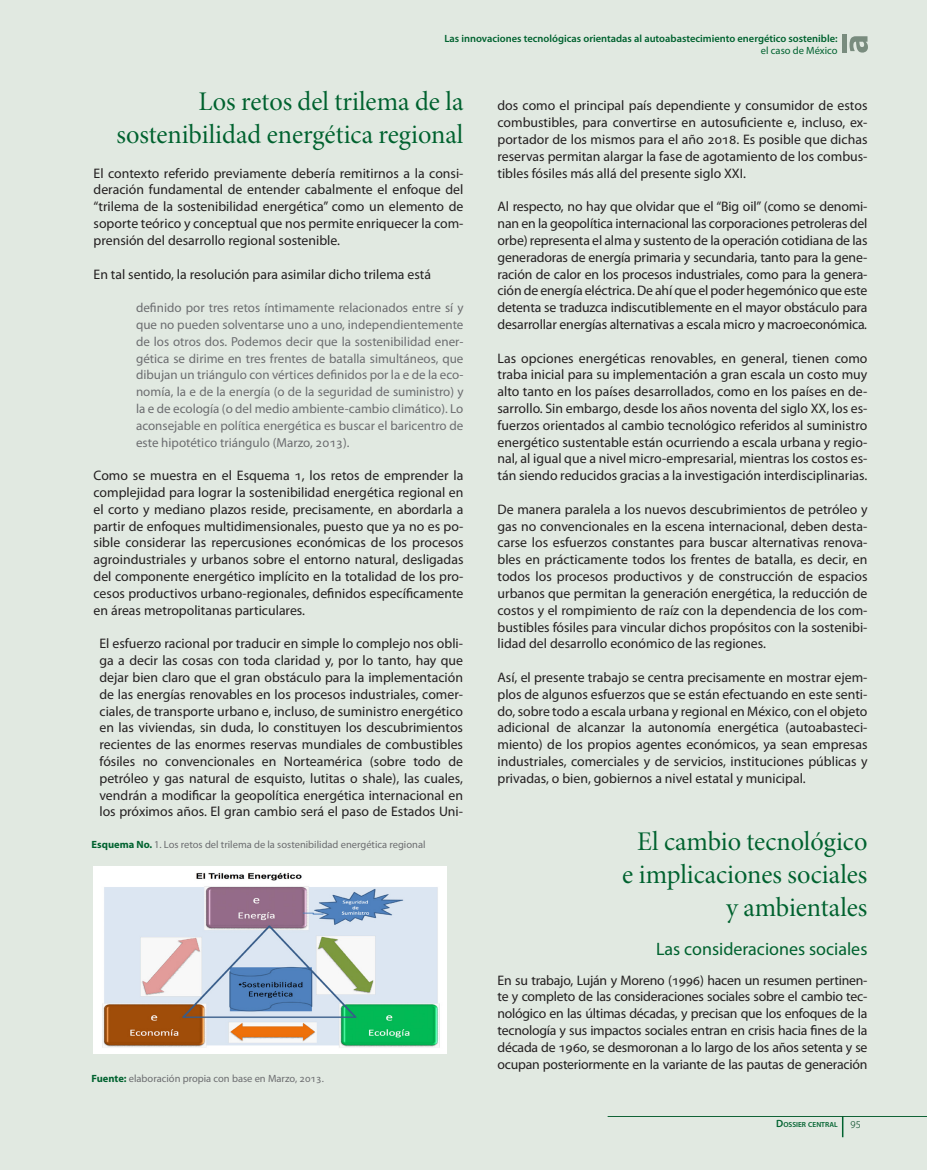
<style>
.page{position:relative;width:927px;height:1170px;background:#fff}
.page>*{position:absolute;margin:0;border:0;box-sizing:border-box;transform-origin:0 0}
._01_SUBTÍTULO_1{font:27px/33px "Minion Pro Subh";color:#00622f;text-align:right}
._01_SUBTÍTULO_2{font:18px "Myriad Pro";color:#00622f}
._01_CUERPO_DE_TEXTO{font:13.8px/16.8px "Myriad Pro";color:#231f20;text-align:justify}
._01_Citas{font:13.05px/16.8px "Myriad Pro";color:#6c6d70;text-align:justify}
._01_Figuras{font:600 10.5px/12px "Myriad Pro";color:#00622f;text-align:right}
._01_Figuras-2{font:10.5px "Myriad Pro";color:#6c6d70}
._01_Fuente{font:10.5px "Myriad Pro";color:#6c6d70}
.t1{font:600 7.35px "Myriad Pro";color:#00622f}
.s1{font-weight:400}
.s2{font-style:italic}
.s3{font-weight:700;color:#00622f}
.s4{font-size:10.5px}
.s5{font-weight:300;font-size:10.5px;color:#bcbdc0}
</style>
<div class="page">
<div style="left:0;top:0;width:927px;height:1169px;background:#e1e9e1"></div>
<svg style="left:842px;top:1117px;width:1px;height:20px"></svg>
<div style="left:842px;top:34px;width:5px;height:19px;background:#798c7e"></div>
<svg style="left:849px;top:36px;width:19px;height:17px"></svg>
<hr style="left:608px;top:1116px;width:319px;height:1px;background:#00622f">
<img style="left:94px;top:866px;width:353px;height:187px">
<p class="_01_Figuras" style="left:444px;top:33px;width:395px">Las innovaciones tecnológicas orientadas al autoabastecimiento energético sostenible: <span class="s1">el caso de México</span></p>
<p class="_01_SUBTÍTULO_1" style="left:116px;top:86px;width:349px">Los retos del trilema de la sostenibilidad energética regional</p>
<p class="_01_CUERPO_DE_TEXTO" style="left:94px;top:164px;width:371px">El contexto referido previamente debería remitirnos a la consi&shy;deración fundamental de entender cabalmente el enfoque del “trilema de la sostenibilidad energética” como un elemento de soporte teórico y conceptual que nos permite enriquecer la com&shy;prensión del desarrollo regional sostenible.</p>
<p class="_01_CUERPO_DE_TEXTO" style="left:94px;top:265px;width:339px">En tal sentido, la resolución para asimilar dicho trilema está</p>
<p class="_01_Citas" style="left:136px;top:299px;width:329px">definido por tres retos íntimamente relacionados entre sí y que no pueden solventarse uno a uno, independientemente de los otros dos. Podemos decir que la sostenibilidad ener&shy;gética se dirime en tres frentes de batalla simultáneos, que dibujan un triángulo con vértices definidos por la e de la eco&shy;nomía, la e de la energía (o de la seguridad de suministro) y la e de ecología (o del medio ambiente-cambio climático). Lo aconsejable en política energética es buscar el baricentro de este hipotético triángulo (Marzo, 2013).</p>
<p class="_01_CUERPO_DE_TEXTO" style="left:94px;top:467px;width:371px">Como se muestra en el Esquema 1, los retos de emprender la complejidad para lograr la sostenibilidad energética regional en el corto y mediano plazos reside, precisamente, en abordarla a partir de enfoques multidimensionales, puesto que ya no es po&shy;sible considerar las repercusiones económicas de los procesos agroindustriales y urbanos sobre el entorno natural, desligadas del componente energético implícito en la totalidad de los pro&shy;cesos productivos urbano-regionales, definidos específicamente en áreas metropolitanas particulares.</p>
<p class="_01_CUERPO_DE_TEXTO" style="left:497px;top:97px;width:371px">dos como el principal país dependiente y consumidor de estos combustibles, para convertirse en autosuficiente e, incluso, ex&shy;portador de los mismos para el año 2018. Es posible que dichas reservas permitan alargar la fase de agotamiento de los combus&shy;tibles fósiles más allá del presente siglo XXI.</p>
<p class="_01_CUERPO_DE_TEXTO" style="left:497px;top:198px;width:371px">Al respecto, no hay que olvidar que el “Big oil” (como se denomi&shy;nan en la geopolítica internacional las corporaciones petroleras del orbe) representa el alma y sustento de la operación cotidiana de las generadoras de energía primaria y secundaria, tanto para la gene&shy;ración de calor en los procesos industriales, como para la genera&shy;ción de energía eléctrica. De ahí que el poder hegemónico que este detenta se traduzca indiscutiblemente en el mayor obstáculo para desarrollar energías alternativas a escala micro y macroeconómica<span class="s2">.</span></p>
<p class="_01_CUERPO_DE_TEXTO" style="left:497px;top:349px;width:371px">Las opciones energéticas renovables, en general, tienen como traba inicial para su implementación a gran escala un costo muy alto tanto en los países desarrollados, como en los países en de&shy;sarrollo. Sin embargo, desde los años noventa del siglo XX, los es&shy;fuerzos orientados al cambio tecnológico referidos al suministro energético sustentable están ocurriendo a escala urbana y regio&shy;nal, al igual que a nivel micro-empresarial, mientras los costos es&shy;tán siendo reducidos gracias a la investigación interdisciplinarias.</p>
<p class="_01_CUERPO_DE_TEXTO" style="left:497px;top:500px;width:371px">De manera paralela a los nuevos descubrimientos de petróleo y gas no convencionales en la escena internacional, deben desta&shy;carse los esfuerzos constantes para buscar alternativas renova&shy;bles en prácticamente todos los frentes de batalla, es decir, en todos los procesos productivos y de construcción de espacios urbanos que permitan la generación energética, la reducción de costos y el rompimiento de raíz con la dependencia de los com&shy;bustibles fósiles para vincular dichos propósitos con la sostenibi&shy;lidad del desarrollo económico de las regiones.</p>
<p class="_01_CUERPO_DE_TEXTO" style="left:497px;top:668px;width:371px">Así, el presente trabajo se centra precisamente en mostrar ejem&shy;plos de algunos esfuerzos que se están efectuando en este senti&shy;do, sobre todo a escala urbana y regional en México, con el objeto adicional de alcanzar la autonomía energética (autoabasteci&shy;miento) de los propios agentes económicos, ya sean empresas industriales, comerciales y de servicios, instituciones públicas y privadas, o bien, gobiernos a nivel estatal y municipal.</p>
<p class="_01_CUERPO_DE_TEXTO" style="left:99px;top:635px;width:365px">El esfuerzo racional por traducir en simple lo complejo nos obli&shy;ga a decir las cosas con toda claridad y, por lo tanto, hay que dejar bien claro que el gran obstáculo para la implementación de las energías renovables en los procesos industriales, comer&shy;ciales, de transporte urbano e, incluso, de suministro energético en las viviendas, sin duda, lo constituyen los descubrimientos recientes de las enormes reservas mundiales de combustibles fósiles no convencionales en Norteamérica (sobre todo de petróleo y gas natural de esquisto, lutitas o shale), las cuales, vendrán a modificar la geopolítica energética internacional en los próximos años. El gran cambio será el paso de Estados Uni-</p>
<p class="_01_Figuras-2" style="left:92px;top:838px;width:335px"><span class="s3">Esquema No.</span> 1. Los retos del trilema de la sostenibilidad energética regional</p>
<p class="_01_Fuente" style="left:92px;top:1072px;width:234px"><span class="s3">Fuente:</span> elaboración propia con base en Marzo, 2013.</p>
<p class="_01_SUBTÍTULO_1" style="left:622px;top:825px;width:247px">El cambio tecnológico e implicaciones sociales y ambientales</p>
<p class="_01_SUBTÍTULO_2" style="left:656px;top:938px;width:213px">Las consideraciones sociales</p>
<p class="_01_CUERPO_DE_TEXTO" style="left:497px;top:971px;width:371px">En su trabajo, Luján y Moreno (1996) hacen un resumen pertinen&shy;te y completo de las consideraciones sociales sobre el cambio tec&shy;nológico en las últimas décadas, y precisan que los enfoques de la tecnología y sus impactos sociales entran en crisis hacia fines de la década de 1960, se desmoronan a lo largo de los años setenta y se ocupan posteriormente en la variante de las pautas de generación</p>
<p class="t1" style="left:776px;top:1119px;width:86px"><span class="s4">D</span>OSSIER CENTRAL <span class="s5">95</span></p>
</div>
